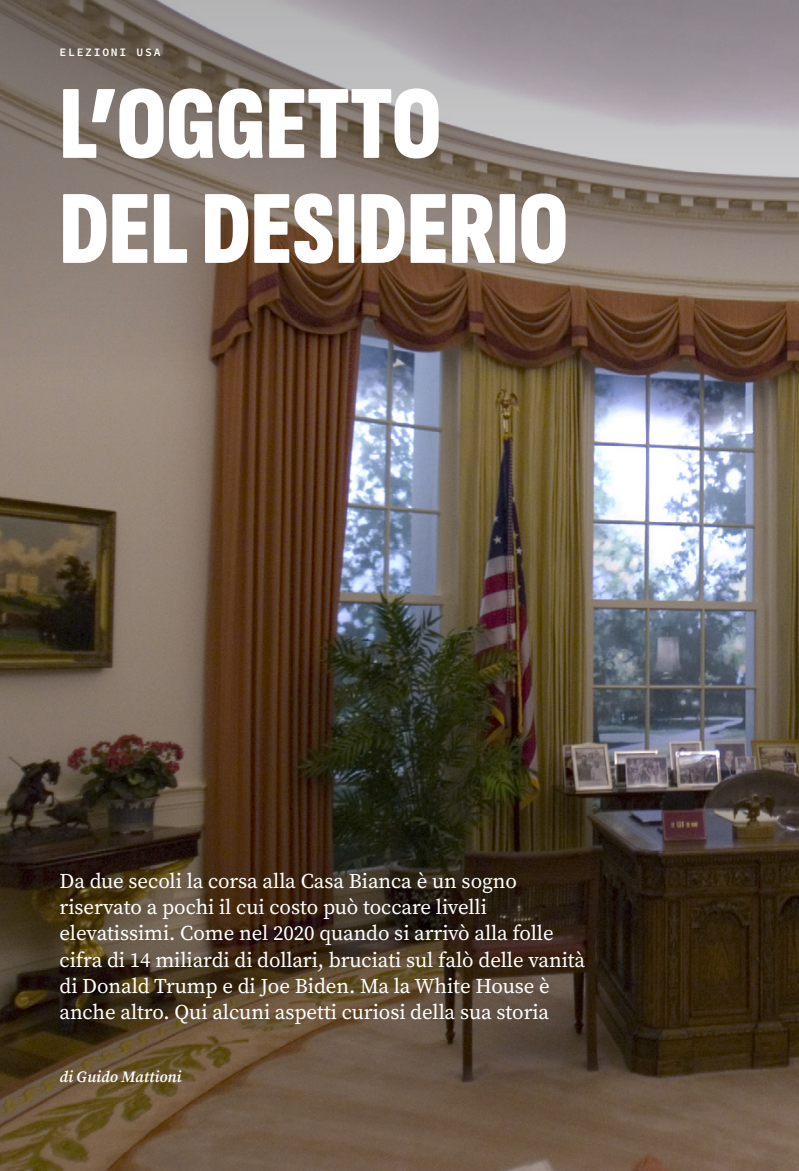
<style>
.page{position:relative;width:799px;height:1171px;background:#fff}
.page>*{position:absolute;margin:0;border:0;box-sizing:border-box;transform-origin:0 0}
.t1{font:900 extra-condensed 105px/105px "Sofia Sans";color:#fff}
.t2{font:21px/26.2px "Source Serif Variable";letter-spacing:-.005em;color:#fff}
.t3{font:italic 15.75px "Source Serif Variable";color:#fff}
.t4{font:11.38px "Source Code Variable";letter-spacing:.15em;color:#fff}
</style>
<div class="page">
<img style="left:0;top:390px;width:799px;height:781px">
<svg style="left:0;top:0;width:799px;height:390px;background:#84756e"></svg>
<p class="t4" style="left:60px;top:44px;width:102px">ELEZIONI USA</p>
<h1 class="t1" style="left:60px;top:69px;width:510px">L’OGGETTO<br>DEL DESIDERIO</h1>
<p class="t2" style="left:60px;top:867px;width:527px">Da due secoli la corsa alla Casa Bianca è un sogno riservato a pochi il cui costo può toccare livelli elevatissimi. Come nel 2020 quando si arrivò alla folle cifra di 14 miliardi di dollari, bruciati sul falò delle vanità di Donald Trump e di Joe Biden. Ma la White House è anche altro. Qui alcuni aspetti curiosi della sua storia</p>
<p class="t3" style="left:60px;top:1066px;width:123px">di Guido Mattioni</p>
</div>
